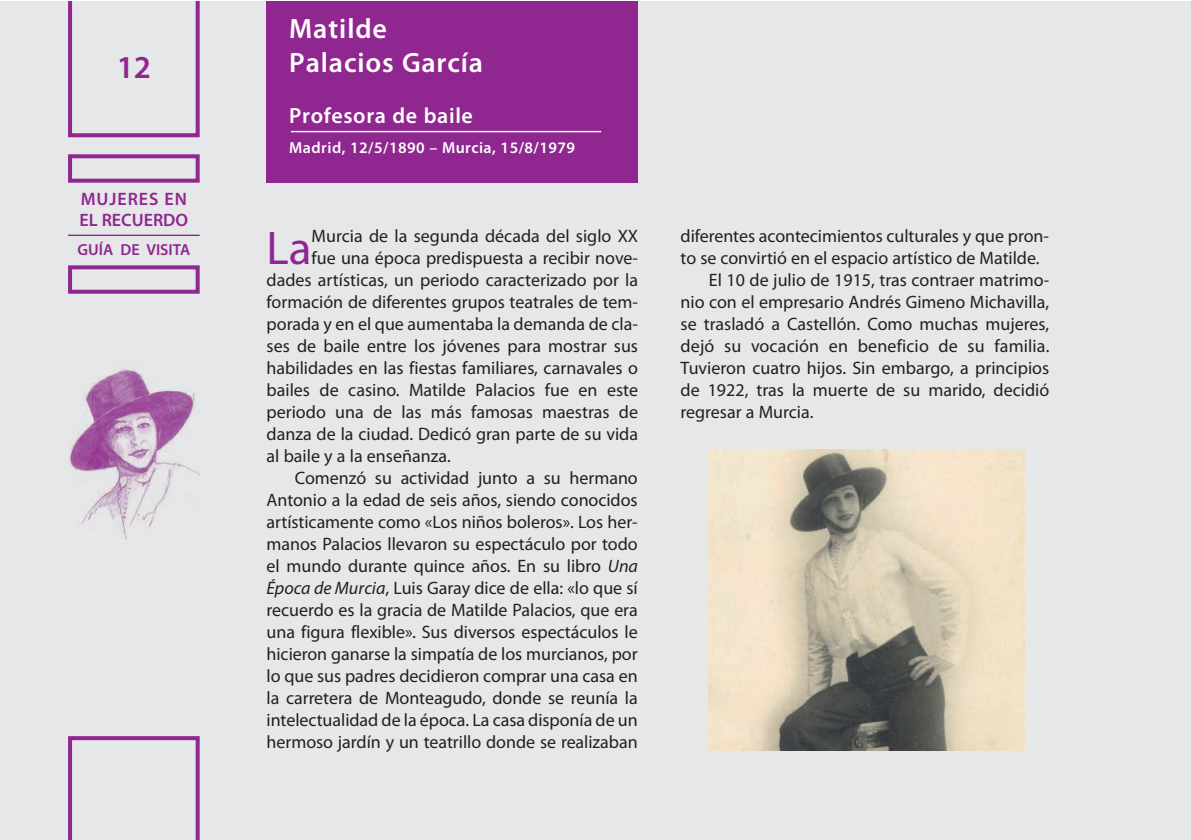
<style>
.page{position:relative;width:1191px;height:840px;background:#fff}
.page>*{position:absolute;margin:0;border:0;box-sizing:border-box;transform-origin:0 0}
.t1{font:47.4px "Myriad Pro";color:#90268f}
.t2{font:600 32px "Myriad Pro";color:#90268f}
.t3{font:600 28px/33.6px "Myriad Pro";letter-spacing:.03em;color:#fff}
.t4{font:600 22px "Myriad Pro";letter-spacing:.03em;color:#fff}
.t5{font:18px "Myriad Pro";letter-spacing:-.005em;color:#231f20}
.t6{font:600 18px/21.6px "Myriad Pro";color:#90268f}
.t7{font:600 16px "Myriad Pro";letter-spacing:.03em;color:#fff}
.t8{font:600 16px "Myriad Pro";color:#90268f}
.s1{font-style:italic}
</style>
<div class="page">
<div style="left:0;top:1px;width:1190px;height:838px;background:#e6e7e9"></div>
<div style="left:266px;top:1px;width:372px;height:181px;background:#90268f"></div>
<div style="left:68px;top:154px;width:132px;height:28px;border:4px solid #90268f"></div>
<svg style="left:68px;top:1px;width:132px;height:136px"></svg>
<div style="left:68px;top:265px;width:132px;height:28px;border:4px solid #90268f"></div>
<hr style="left:68px;top:234px;width:132px;height:2px;background:#90268f">
<svg style="left:68px;top:736px;width:132px;height:103px"></svg>
<hr style="left:291px;top:131px;width:310px;height:1px;background:#fff">
<img style="left:708px;top:449px;width:316px;height:300px">
<img style="left:68px;top:367px;width:132px;height:172px">
<h2 class="t2" style="left:117px;top:55px;width:36px">12</h2>
<p class="t6" style="left:79px;top:189px;width:110px">MUJERES EN<br>EL RECUERDO</p>
<p class="t8" style="left:78px;top:243px;width:114px">GUÍA DE VISITA</p>
<h3 class="t3" style="left:289px;top:14px;width:195px">Matilde<br>Palacios García</h3>
<p class="t4" style="left:289px;top:108px;width:185px">Profesora de baile</p>
<p class="t7" style="left:289px;top:142px;width:287px">Madrid, 12/5/1890 – Murcia, 15/8/1979</p>
<h1 class="t1" style="left:266px;top:230px;width:47px">La</h1>
<p class="t5" style="left:311px;top:229px;width:328px">Murcia de la segunda década del siglo XX</p>
<p class="t5" style="left:311px;top:251px;width:328px">fue una época predispuesta a recibir nove-</p>
<p class="t5" style="left:266px;top:273px;width:373px">dades artísticas, un periodo caracterizado por la</p>
<p class="t5" style="left:266px;top:295px;width:373px">formación de diferentes grupos teatrales de tem-</p>
<p class="t5" style="left:266px;top:317px;width:373px">porada y en el que aumentaba la demanda de cla-</p>
<p class="t5" style="left:266px;top:339px;width:373px">ses de baile entre los jóvenes para mostrar sus</p>
<p class="t5" style="left:266px;top:361px;width:373px">habilidades en las fiestas familiares, carnavales o</p>
<p class="t5" style="left:266px;top:383px;width:373px">bailes de casino. Matilde Palacios fue en este</p>
<p class="t5" style="left:266px;top:405px;width:373px">periodo una de las más famosas maestras de</p>
<p class="t5" style="left:266px;top:427px;width:373px">danza de la ciudad. Dedicó gran parte de su vida</p>
<p class="t5" style="left:266px;top:449px;width:186px">al baile y a la enseñanza.</p>
<p class="t5" style="left:295px;top:471px;width:344px">Comenzó su actividad junto a su hermano</p>
<p class="t5" style="left:266px;top:492px;width:373px">Antonio a la edad de seis años, siendo conocidos</p>
<p class="t5" style="left:266px;top:514px;width:373px">artísticamente como «Los niños boleros». Los her-</p>
<p class="t5" style="left:266px;top:536px;width:373px">manos Palacios llevaron su espectáculo por todo</p>
<p class="t5" style="left:266px;top:558px;width:373px">el mundo durante quince años. En su libro <span class="s1">Una</span></p>
<p class="t5" style="left:266px;top:580px;width:373px"><span class="s1">Época de Murcia</span>, Luis Garay dice de ella: «lo que sí</p>
<p class="t5" style="left:266px;top:602px;width:373px">recuerdo es la gracia de Matilde Palacios, que era</p>
<p class="t5" style="left:266px;top:624px;width:373px">una figura flexible»<span class="s1">.</span> Sus diversos espectáculos le</p>
<p class="t5" style="left:266px;top:646px;width:372px">hicieron ganarse la simpatía de los murcianos, por</p>
<p class="t5" style="left:266px;top:668px;width:372px">lo que sus padres decidieron comprar una casa en</p>
<p class="t5" style="left:266px;top:690px;width:373px">la carretera de Monteagudo, donde se reunía la</p>
<p class="t5" style="left:266px;top:712px;width:373px">intelectualidad de la época. La casa disponía de un</p>
<p class="t5" style="left:266px;top:734px;width:373px">hermoso jardín y un teatrillo donde se realizaban</p>
<p class="t5" style="left:680px;top:228px;width:370px">diferentes acontecimientos culturales y que pron-</p>
<p class="t5" style="left:680px;top:250px;width:360px">to se convirtió en el espacio artístico de Matilde.</p>
<p class="t5" style="left:709px;top:272px;width:342px">El 10 de julio de 1915, tras contraer matrimo-</p>
<p class="t5" style="left:680px;top:294px;width:370px">nio con el empresario Andrés Gimeno Michavilla,</p>
<p class="t5" style="left:680px;top:316px;width:370px">se trasladó a Castellón. Como muchas mujeres,</p>
<p class="t5" style="left:680px;top:338px;width:370px">dejó su vocación en beneficio de su familia.</p>
<p class="t5" style="left:680px;top:360px;width:370px">Tuvieron cuatro hijos. Sin embargo, a principios</p>
<p class="t5" style="left:680px;top:382px;width:370px">de 1922, tras la muerte de su marido, decidió</p>
<p class="t5" style="left:680px;top:404px;width:134px">regresar a Murcia.</p>
</div>
